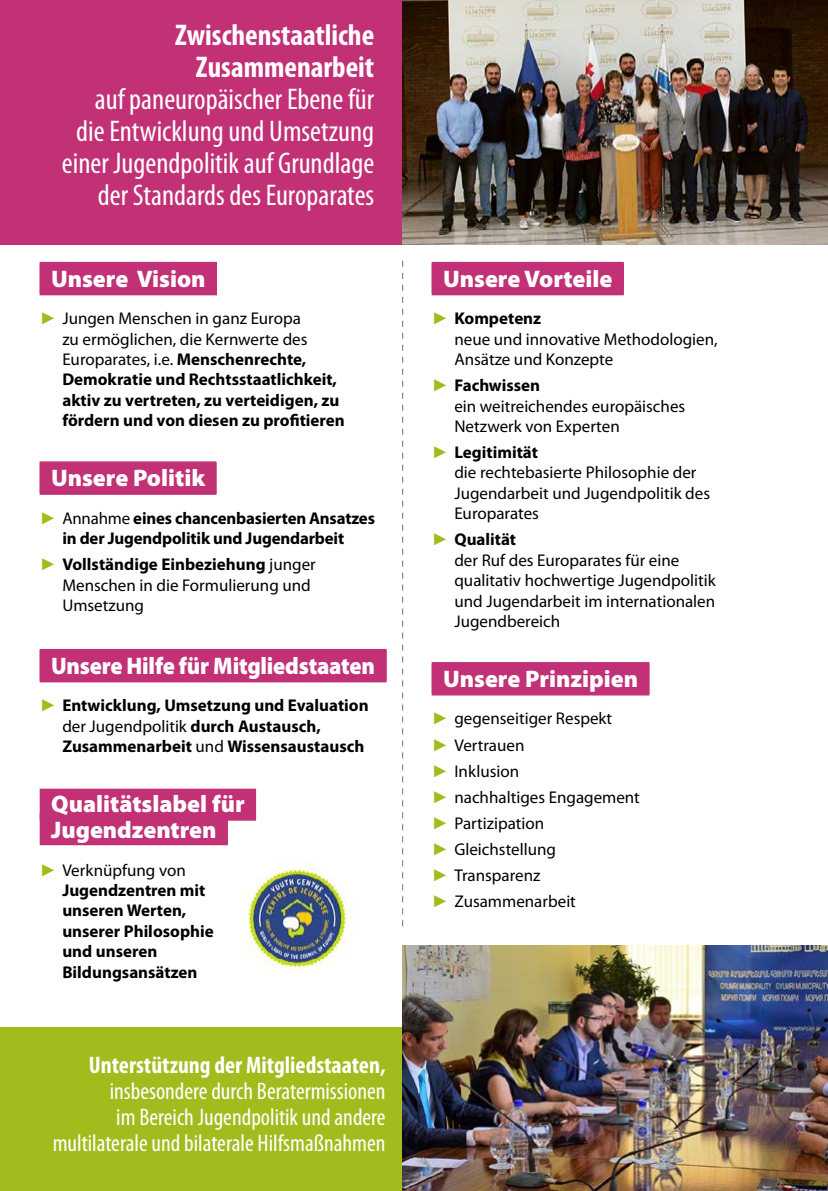
<style>
.page{position:relative;width:828px;height:1191px;background:#fff}
.page>*{position:absolute;margin:0;border:0;box-sizing:border-box;transform-origin:0 0}
.Texte{font:condensed 30px/32px "Myriad Pro";color:#fff;text-align:right}
.Texte-2{font:condensed 24px/26px "Myriad Pro";color:#fff;text-align:right}
.Titre_grisé{font:900 24px/26px "Myriad Pro";color:#fff}
.Titre_grisé-2{font:900 24px "Myriad Pro";color:#fff;scale:.94 1}
.t1{font:17px/20.4px "Myriad Pro";color:#000}
.t2{font:700 17px/20.4px "Myriad Pro";color:#000}
.s1{font-weight:700}
.s2{font-family:"Arial";font-weight:400;color:#a4bb1e}
.s3{font-weight:400}
.s4{font-family:"Arial";color:#a4bb1e}
</style>
<div class="page">
<div style="left:40px;top:263px;width:177px;height:32px;background:#c23075"></div>
<div style="left:40px;top:262px;width:177px;height:32px;background:#c23075"></div>
<div style="left:40px;top:463px;width:176px;height:32px;background:#c23075"></div>
<div style="left:40px;top:461px;width:176px;height:32px;background:#c23075"></div>
<div style="left:40px;top:650px;width:346px;height:32px;background:#c23075"></div>
<div style="left:40px;top:649px;width:346px;height:32px;background:#c23075"></div>
<div style="left:40px;top:788px;width:216px;height:32px;background:#c23075"></div>
<div style="left:40px;top:813px;width:188px;height:32px;background:#c23075"></div>
<div style="left:432px;top:263px;width:192px;height:32px;background:#c23075"></div>
<div style="left:432px;top:262px;width:192px;height:32px;background:#c23075"></div>
<div style="left:432px;top:663px;width:217px;height:32px;background:#c23075"></div>
<div style="left:432px;top:662px;width:217px;height:32px;background:#c23075"></div>
<div style="left:0;top:0;width:442px;height:244px;background:#c23075"></div>
<img style="left:403px;top:0;width:425px;height:244px">
<svg style="left:402px;top:261px;width:1px;height:665px"></svg>
<div style="left:0;top:1027px;width:403px;height:164px;background:#a4bb1e"></div>
<img style="left:403px;top:945px;width:425px;height:246px">
<img style="left:244px;top:861px;width:108px;height:109px">
<p class="Texte" style="left:62px;top:19px;width:314px"><span class="s1">Zwischenstaatliche<br>Zusammenarbeit<br></span>auf paneuropäischer Ebene für die Entwicklung und Umsetzung einer Jugendpolitik auf Grundlage der Standards des Europarates</p>
<p class="Titre_grisé" style="left:51px;top:265px;width:156px">Unsere Vision</p>
<p class="t2" style="left:62px;top:308px;width:284px;text-indent:-23px"><span class="s2">►</span> <span class="s3">Jungen Menschen in ganz Europa<br>zu ermöglichen, die Kernwerte des Europarates, i.e.</span> Menschenrechte, Demokratie und Rechtsstaatlichkeit, aktiv zu vertreten, zu verteidigen, zu fördern und von diesen zu profitieren</p>
<p class="Titre_grisé" style="left:51px;top:464px;width:156px">Unsere Politik</p>
<p class="t2" style="left:40px;top:507px;width:337px;text-align:center"><span class="s2">►</span> <span class="s3">Annahme</span> eines chancenbasierten Ansatzes in der Jugendpolitik und Jugendarbeit</p>
<p class="t1" style="left:62px;top:554px;width:255px;text-indent:-23px"><span class="s4">►</span> <span class="s1">Vollständige Einbeziehung</span> junger<br>Menschen in die Formulierung und<br>Umsetzung</p>
<p class="Titre_grisé-2" style="left:51px;top:650px;width:346px">Unsere Hilfe für Mitgliedstaaten</p>
<p class="t2" style="left:62px;top:695px;width:308px;text-indent:-23px"><span class="s2">►</span> Entwicklung, Umsetzung und Evaluation <span class="s3">der Jugendpolitik</span> durch Austausch,<br>Zusammenarbeit <span class="s3">und</span> Wissensaustausch</p>
<p class="Titre_grisé" style="left:51px;top:790px;width:195px">Qualitätslabel für<br>Jugendzentren</p>
<p class="t2" style="left:62px;top:859px;width:153px;text-indent:-23px"><span class="s2">►</span> <span class="s3">Verknüpfung von<br></span>Jugendzentren mit unseren Werten, unserer Philosophie und unseren<br>Bildungsansätzen</p>
<p class="Texte-2" style="left:53px;top:1052px;width:334px"><span class="s1">Unterstützung der Mitgliedstaaten, </span>insbesondere durch Beratermissionen<br>im Bereich Jugendpolitik und andere multilaterale und bilaterale Hilfsmaßnahmen</p>
<p class="Titre_grisé" style="left:443px;top:265px;width:171px">Unsere Vorteile</p>
<p class="t1" style="left:454px;top:308px;width:265px;text-indent:-23px"><span class="s4">►</span> <span class="s1">Kompetenz<br></span>neue und innovative Methodologien,<br>Ansätze und Konzepte</p>
<p class="t1" style="left:454px;top:375px;width:232px;text-indent:-23px"><span class="s4">►</span> <span class="s1">Fachwissen<br></span>ein weitreichendes europäisches<br>Netzwerk von Experten</p>
<p class="t1" style="left:454px;top:442px;width:257px;text-indent:-23px"><span class="s4">►</span> <span class="s1">Legitimität<br></span>die rechtebasierte Philosophie der<br>Jugendarbeit und Jugendpolitik des<br>Europarates</p>
<p class="t1" style="left:454px;top:529px;width:263px;text-indent:-23px"><span class="s4">►</span> <span class="s1">Qualität<br></span>der Ruf des Europarates für eine qualitativ hochwertige Jugendpolitik und Jugendarbeit im internationalen<br>Jugendbereich</p>
<p class="Titre_grisé" style="left:443px;top:665px;width:196px">Unsere Prinzipien</p>
<p class="t1" style="left:432px;top:708px;width:182px"><span class="s4">►</span> gegenseitiger Respekt</p>
<p class="t1" style="left:432px;top:734px;width:94px"><span class="s4">►</span> Vertrauen</p>
<p class="t1" style="left:432px;top:760px;width:89px"><span class="s4">►</span> Inklusion</p>
<p class="t1" style="left:432px;top:786px;width:210px"><span class="s4">►</span> nachhaltiges Engagement</p>
<p class="t1" style="left:432px;top:812px;width:114px"><span class="s4">►</span> Partizipation</p>
<p class="t1" style="left:432px;top:838px;width:126px"><span class="s4">►</span> Gleichstellung</p>
<p class="t1" style="left:432px;top:864px;width:110px"><span class="s4">►</span> Transparenz</p>
<p class="t1" style="left:432px;top:890px;width:146px"><span class="s4">►</span> Zusammenarbeit</p>
</div>
